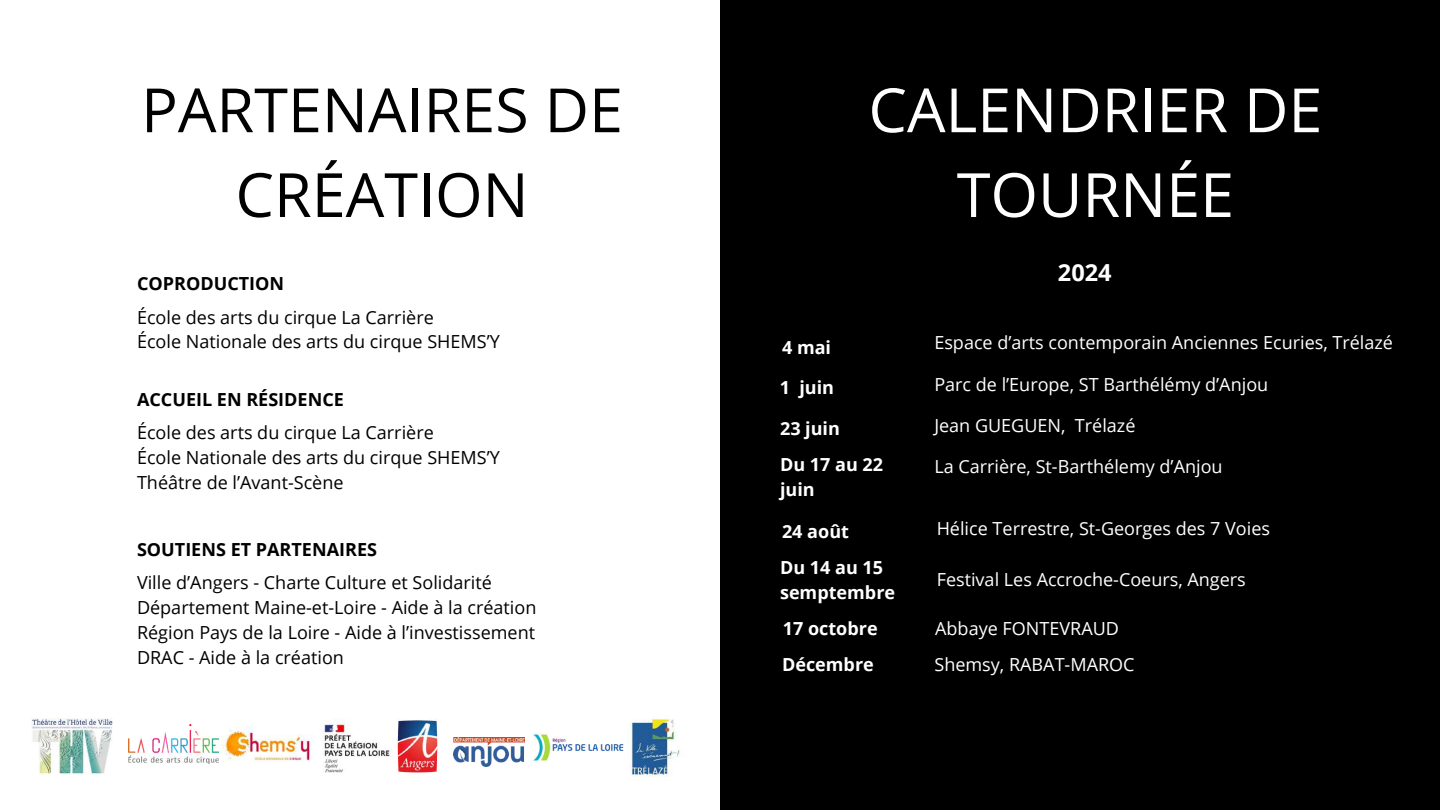
<style>
.page{position:relative;width:1440px;height:810px;background:#fff}
.page>*{position:absolute;margin:0;border:0;box-sizing:border-box;transform-origin:0 0}
.t1{font:61px/84.8px "Open Sans";color:#000;text-align:center}
.t2{font:61px/84.8px "Open Sans";color:#fff;text-align:center}
.t3{font:700 23.5px "Open Sans";color:#fff}
.t4{font:18px/24.8px "Open Sans";color:#000}
.t5{font:18px "Open Sans";color:#fff}
.t6{font:700 18px/36.1px "Open Sans";color:#fff}
.t7{font:700 18px "Open Sans";color:#000}
</style>
<div class="page">
<img style="left:128px;top:724px;width:91px;height:39px">
<img style="left:219px;top:727px;width:94px;height:34px">
<img style="left:397px;top:720px;width:41px;height:53px">
<img style="left:453px;top:738px;width:71px;height:28px">
<img style="left:533px;top:734px;width:91px;height:27px">
<img style="left:324px;top:719px;width:66px;height:54px">
<img style="left:629px;top:718px;width:51px;height:60px">
<img style="left:32px;top:719px;width:81px;height:55px">
<div style="left:720px;top:0;width:720px;height:810px;background:#000"></div>
<h1 class="t1" style="left:141px;top:66px;width:483px">PARTENAIRES DE<br>CRÉATION</h1>
<p class="t7" style="left:137px;top:271px;width:149px">COPRODUCTION</p>
<p class="t4" style="left:137px;top:304px;width:364px">École des arts du cirque La Carrière<br>École Nationale des arts du cirque SHEMS’Y</p>
<p class="t7" style="left:137px;top:387px;width:208px">ACCUEIL EN RÉSIDENCE</p>
<p class="t4" style="left:137px;top:420px;width:364px">École des arts du cirque La Carrière<br>École Nationale des arts du cirque SHEMS’Y<br>Théâtre de l’Avant-Scène</p>
<p class="t7" style="left:137px;top:537px;width:242px">SOUTIENS ET PARTENAIRES</p>
<p class="t4" style="left:137px;top:570px;width:401px">Ville d’Angers - Charte Culture et Solidarité Département Maine-et-Loire - Aide à la création Région Pays de la Loire - Aide à l’investissement DRAC - Aide à la création</p>
<h1 class="t2" style="left:868px;top:66px;width:455px">CALENDRIER DE<br>TOURNÉE</h1>
<p class="t6" style="left:782px;top:328px;width:51px">4 mai</p>
<p class="t6" style="left:780px;top:369px;width:56px">1 juin</p>
<p class="t6" style="left:780px;top:410px;width:105px">23 juin<br>Du 17 au 22</p>
<p class="t6" style="left:780px;top:471px;width:36px">juin</p>
<p class="t6" style="left:780px;top:513px;width:105px">24 août<br>Du 14 au 15</p>
<p class="t6" style="left:780px;top:574px;width:117px">semptembre<br>17 octobre</p>
<h2 class="t3" style="left:1058px;top:256px;width:55px">2024</h2>
<p class="t5" style="left:934px;top:330px;width:460px">Espace d’arts contemporain Anciennes Ecuries, Trélazé</p>
<p class="t5" style="left:934px;top:371px;width:335px">Parc de l’Europe, ST Barthélémy d’Anjou</p>
<p class="t5" style="left:934px;top:413px;width:203px">Jean GUEGUEN, Trélazé</p>
<p class="t5" style="left:934px;top:454px;width:290px">La Carrière, St-Barthélemy d’Anjou</p>
<p class="t5" style="left:937px;top:515px;width:335px">Hélice Terrestre, St-Georges des 7 Voies</p>
<p class="t5" style="left:937px;top:567px;width:311px">Festival Les Accroche-Coeurs, Angers</p>
<p class="t5" style="left:935px;top:616px;width:185px">Abbaye FONTEVRAUD</p>
<p class="t6" style="left:782px;top:646px;width:93px">Décembre</p>
<p class="t5" style="left:934px;top:652px;width:202px">Shemsy, RABAT-MAROC</p>
</div>
